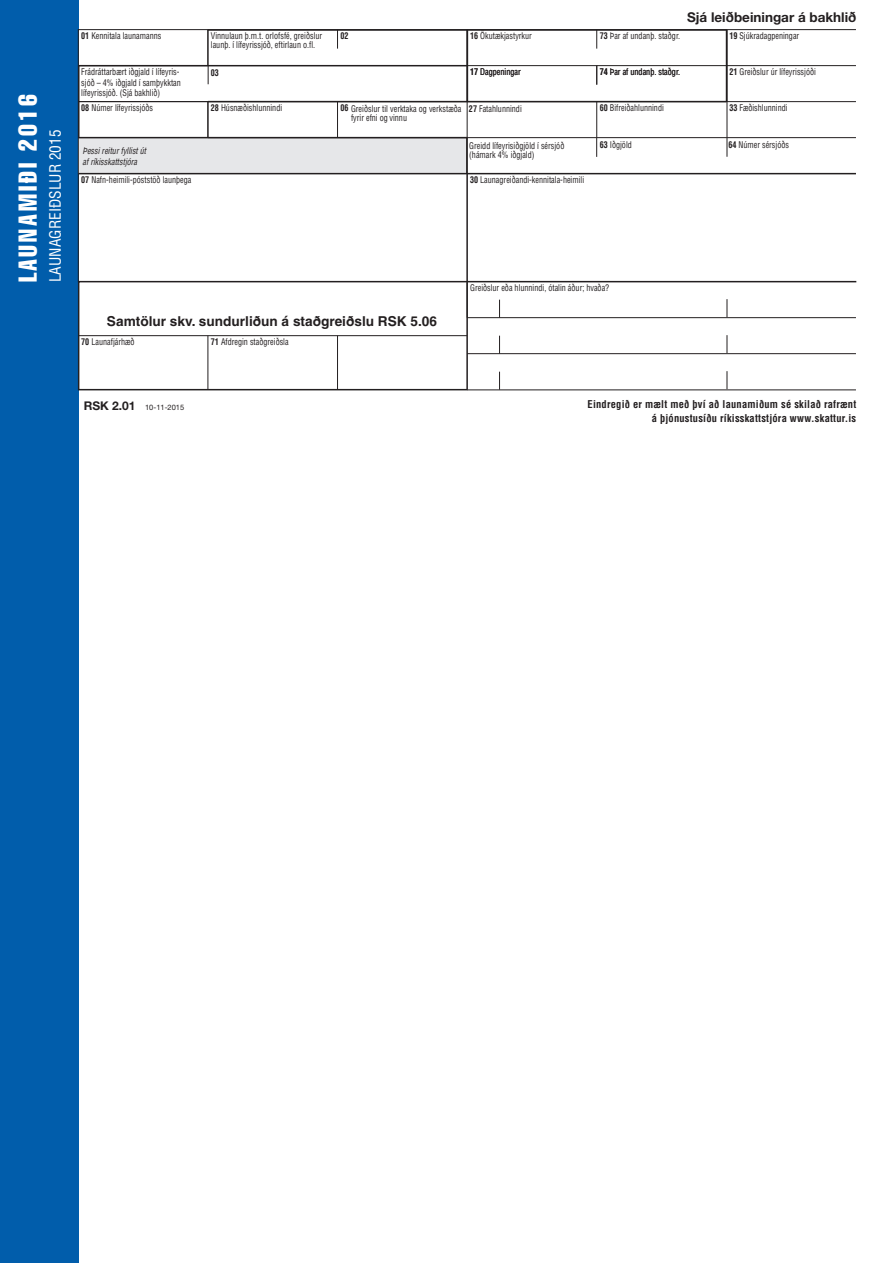
<style>
.page{position:relative;width:893px;height:1263px;background:#fff}
.page>*{position:absolute;margin:0;border:0;box-sizing:border-box;transform-origin:0 0}
.t1{font:extra-condensed 25.5px "Helvetica";letter-spacing:.12em;color:#fff}
.t2{font:condensed 15.3px "Helvetica";color:#fff}
.t3{font:700 13.65px "Helvetica";color:#231f20}
.t4{font:700 13.5px "Helvetica Neue";color:#231f20}
.t5{font:700 condensed 10.5px/13.8px "Helvetica";letter-spacing:.02em;color:#231f20;text-align:right}
.t6{font:condensed 9px/9px "Helvetica";color:#231f20;scale:.9 1}
.t7{font:italic condensed 9px/10.8px "Helvetica";color:#231f20;scale:.9 1}
.t8{font:700 condensed 9px "Helvetica";color:#231f20;scale:.9 1}
.t9{font:7.5px "Helvetica Neue";color:#231f20}
.s1{font-weight:700}
.s2{font-weight:700;font-size:12px}
</style>
<div class="page">
<div style="left:0;top:0;width:79px;height:1263px;background:#015dab"></div>
<svg style="left:77px;top:280px;width:780px;height:111px"></svg>
<hr style="left:78px;top:335px;width:389px;height:1px;background:#231f20">
<hr style="left:337px;top:336px;width:1px;height:54px;background:#231f20">
<hr style="left:208px;top:336px;width:1px;height:54px;background:#231f20">
<svg style="left:78px;top:29px;width:779px;height:253px"></svg>
<hr style="left:466px;top:138px;width:2px;height:36px;background:#231f20">
<svg style="left:208px;top:65px;width:1px;height:19px"></svg>
<svg style="left:727px;top:138px;width:1px;height:19px"></svg>
<svg style="left:596px;top:138px;width:1px;height:19px"></svg>
<svg style="left:727px;top:299px;width:1px;height:18px"></svg>
<svg style="left:727px;top:335px;width:1px;height:18px"></svg>
<svg style="left:727px;top:371px;width:1px;height:18px"></svg>
<h1 class="t1" style="left:12px;top:282px;width:190px;rotate:-90deg">LAUNAMIÐI 2016</h1>
<h2 class="t2" style="left:46px;top:282px;width:154px;rotate:-90deg">LAUNAGREIÐSLUR 2015</h2>
<h3 class="t4" style="left:687px;top:9px;width:171px">Sjá leiðbeiningar á bakhlið</h3>
<p class="t6" style="left:81px;top:32px;width:90px"><span class="s1">01</span> Kennitala launamanns</p>
<p class="t6" style="left:211px;top:32px;width:125px">Vinnulaun þ.m.t. orlofsfé, greiðslur launþ. í lífeyrissjóð, eftirlaun o.fl.</p>
<p class="t8" style="left:340px;top:30px;width:10px">02</p>
<p class="t6" style="left:470px;top:32px;width:70px"><span class="s1">16</span> Ökutækjastyrkur</p>
<p class="t6" style="left:600px;top:32px;width:91px"><span class="s1">73</span> Þar af undanþ. staðgr.</p>
<p class="t6" style="left:729px;top:32px;width:79px"><span class="s1">19</span> Sjúkradagpeningar</p>
<p class="t6" style="left:81px;top:68px;width:111px">Frádráttarbært iðgjald í lífeyris-</p>
<p class="t6" style="left:729px;top:68px;width:98px"><span class="s1">21</span> Greiðslur úr lífeyrissjóði</p>
<p class="t6" style="left:81px;top:77px;width:112px;line-height:10.2px">sjóð – 4% iðgjald í samþykktan lífeyrissjóð. (Sjá bakhlið)</p>
<p class="t6" style="left:470px;top:68px;width:58px"><span class="s1">17</span> Dagpeningar</p>
<p class="t6" style="left:600px;top:68px;width:91px"><span class="s1">74</span> Þar af undanþ. staðgr.</p>
<p class="t8" style="left:211px;top:67px;width:10px">03</p>
<p class="t6" style="left:81px;top:104px;width:81px"><span class="s1">08</span> Númer lífeyrissjóðs</p>
<p class="t6" style="left:211px;top:104px;width:81px"><span class="s1">28</span> Húsnæðishlunnindi</p>
<p class="t6" style="left:340px;top:104px;width:136px"><span class="s1">06</span> Greiðslur til verktaka og verkstæða</p>
<p class="t6" style="left:600px;top:104px;width:73px"><span class="s1">60</span> Bifreiðahlunnindi</p>
<p class="t6" style="left:729px;top:104px;width:66px"><span class="s1">33</span> Fæðishlunnindi</p>
<p class="t6" style="left:351px;top:113px;width:64px">fyrir efni og vinnu</p>
<p class="t6" style="left:469px;top:104px;width:60px"><span class="s1">27</span> Fatahlunnindi</p>
<p class="t7" style="left:83px;top:145px;width:72px">Þessi reitur fyllist út af ríkisskattstjóra</p>
<p class="t6" style="left:469px;top:141px;width:107px">Greidd lífeyrisiðgjöld í sérsjóð (hámark 4% iðgjald)</p>
<p class="t6" style="left:600px;top:140px;width:37px"><span class="s1">63</span> Iðgjöld</p>
<p class="t6" style="left:728px;top:140px;width:69px"><span class="s1">64</span> Númer sérsjóðs</p>
<p class="t6" style="left:81px;top:176px;width:124px"><span class="s1">07</span> Nafn-heimili-póststöð launþega</p>
<p class="t6" style="left:470px;top:176px;width:128px"><span class="s1">30</span> Launagreiðandi-kennitala-heimili</p>
<h3 class="t3" style="left:107px;top:313px;width:332px">Samtölur skv. sundurliðun á staðgreiðslu RSK 5.06</h3>
<p class="t6" style="left:81px;top:338px;width:61px"><span class="s1">70</span> Launafjárhæð</p>
<p class="t6" style="left:211px;top:338px;width:88px"><span class="s1">71</span> Afdregin staðgreiðsla</p>
<p class="t6" style="left:470px;top:284px;width:156px">Greiðslur eða hlunnindi, ótalin áður; hvaða?</p>
<p class="t9" style="left:84px;top:403px;width:102px"><span class="s2">RSK 2.01</span> 10-11-2015</p>
<p class="t5" style="left:587px;top:398px;width:270px">Eindregið er mælt með því að launamiðum sé skilað rafrænt á þjónustusíðu ríkisskattstjóra www.skattur.is</p>
</div>
